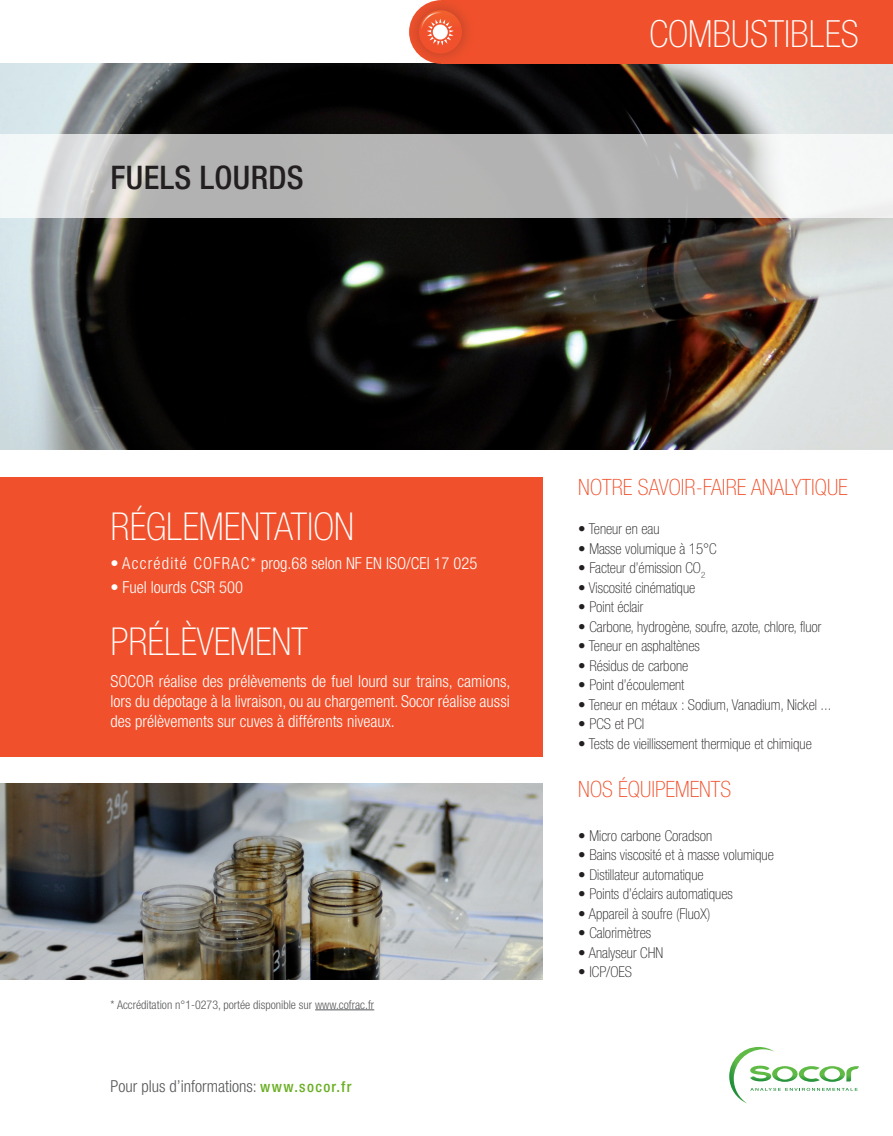
<style>
.page{position:relative;width:893px;height:1136px;background:#fff}
.page>*{position:absolute;margin:0;border:0;box-sizing:border-box;transform-origin:0 0}
.Réglementation{font:100 condensed 38.55px "Helvetica Neue";color:#fff}
.Titre{font:100 condensed 37.5px "Helvetica Neue";color:#fff}
.Titre_image{font:500 condensed 32.55px "Helvetica Neue";letter-spacing:.01em;color:#231f20}
.Sous_titres{font:100 condensed 22.5px "Helvetica Neue";color:#f0512c}
.Texte_réglementation{font:300 condensed 16.5px/19.8px "Helvetica Neue";color:#fff;text-align:justify}
.bas_de_page{font:300 condensed 16.5px "Helvetica Neue";color:#57585a}
.Texte_sous_titres{font:100 condensed 15px "Helvetica Neue";color:#231f20}
.bas_de_page-2{font:300 condensed 12px "Helvetica Neue";color:#57585a}
.s1{font-weight:500;font-size:15px;color:#6aaf23}
</style>
<div class="page">
<svg style="left:729px;top:1046px;width:130px;height:57px"></svg>
<div style="left:0;top:476px;width:542px;height:280px;background:#f0512c"></div>
<img style="left:0;top:64px;width:893px;height:385px">
<svg style="left:0;top:134px;width:893px;height:84px;fill:#b6b5b5"></svg>
<div style="left:441px;top:0;width:452px;height:64px;background:#f0512c"></div>
<img style="left:0;top:783px;width:542px;height:196px">
<div style="left:405px;top:0;width:71px;height:67px;background:#231f20;opacity:.3"></div>
<svg style="left:419px;top:10px;width:43px;height:44px"></svg>
<svg style="left:421px;top:12px;width:33px;height:34px"></svg>
<hr style="left:315px;top:1009px;width:59px;height:1px;background:#57585a">
<p class="Titre_image" style="left:111px;top:158px;width:195px">FUELS LOURDS</p>
<p class="Titre" style="left:649px;top:13px;width:211px">COMBUSTIBLES</p>
<p class="Réglementation" style="left:111px;top:505px;width:245px">RÉGLEMENTATION</p>
<p class="Texte_réglementation" style="left:111px;top:553px;width:368px">• Accrédité COFRAC* prog.68 selon NF EN ISO/CEI 17 025</p>
<p class="Texte_réglementation" style="left:111px;top:577px;width:134px">• Fuel lourds CSR 500</p>
<p class="Réglementation" style="left:111px;top:620px;width:199px">PRÉLÈVEMENT</p>
<p class="Texte_réglementation" style="left:111px;top:671px;width:401px">SOCOR réalise des prélèvements de fuel lourd sur trains, camions, lors du dépotage à la livraison, ou au chargement. Socor réalise aussi des prélèvements sur cuves à différents niveaux.</p>
<p class="bas_de_page-2" style="left:111px;top:997px;width:265px">* Accréditation n°1-0273, portée disponible sur www.cofrac.fr</p>
<p class="bas_de_page" style="left:111px;top:1076px;width:242px">Pour plus d’informations: <span class="s1">www.socor.fr</span></p>
<p class="Sous_titres" style="left:578px;top:474px;width:271px">NOTRE SAVOIR-FAIRE ANALYTIQUE</p>
<p class="Texte_sous_titres" style="left:578px;top:520px;width:83px">• Teneur en eau</p>
<p class="Texte_sous_titres" style="left:578px;top:540px;width:140px">• Masse volumique à 15°C</p>
<p class="Texte_sous_titres" style="left:578px;top:559px;width:128px">• Facteur d’émission CO<sub>2</sub></p>
<p class="Texte_sous_titres" style="left:578px;top:579px;width:118px">• Viscosité cinématique</p>
<p class="Texte_sous_titres" style="left:578px;top:598px;width:66px">• Point éclair</p>
<p class="Texte_sous_titres" style="left:578px;top:618px;width:245px">• Carbone, hydrogène, soufre, azote, chlore, fluor</p>
<p class="Texte_sous_titres" style="left:578px;top:637px;width:123px">• Teneur en asphaltènes</p>
<p class="Texte_sous_titres" style="left:578px;top:657px;width:111px">• Résidus de carbone</p>
<p class="Texte_sous_titres" style="left:578px;top:676px;width:108px">• Point d’écoulement</p>
<p class="Texte_sous_titres" style="left:578px;top:696px;width:255px">• Teneur en métaux : Sodium, Vanadium, Nickel ...</p>
<p class="Texte_sous_titres" style="left:578px;top:715px;width:68px">• PCS et PCI</p>
<p class="Texte_sous_titres" style="left:578px;top:735px;width:235px">• Tests de vieillissement thermique et chimique</p>
<p class="Sous_titres" style="left:578px;top:776px;width:155px">NOS ÉQUIPEMENTS</p>
<p class="Texte_sous_titres" style="left:578px;top:826px;width:135px">• Micro carbone Coradson</p>
<p class="Texte_sous_titres" style="left:578px;top:846px;width:197px">• Bains viscosité et à masse volumique</p>
<p class="Texte_sous_titres" style="left:578px;top:865px;width:127px">• Distillateur automatique</p>
<p class="Texte_sous_titres" style="left:578px;top:885px;width:156px">• Points d’éclairs automatiques</p>
<p class="Texte_sous_titres" style="left:578px;top:904px;width:134px">• Appareil à soufre (FluoX)</p>
<p class="Texte_sous_titres" style="left:578px;top:924px;width:74px">• Calorimètres</p>
<p class="Texte_sous_titres" style="left:578px;top:943px;width:86px">• Analyseur CHN</p>
<p class="Texte_sous_titres" style="left:578px;top:963px;width:55px">• ICP/OES</p>
</div>
